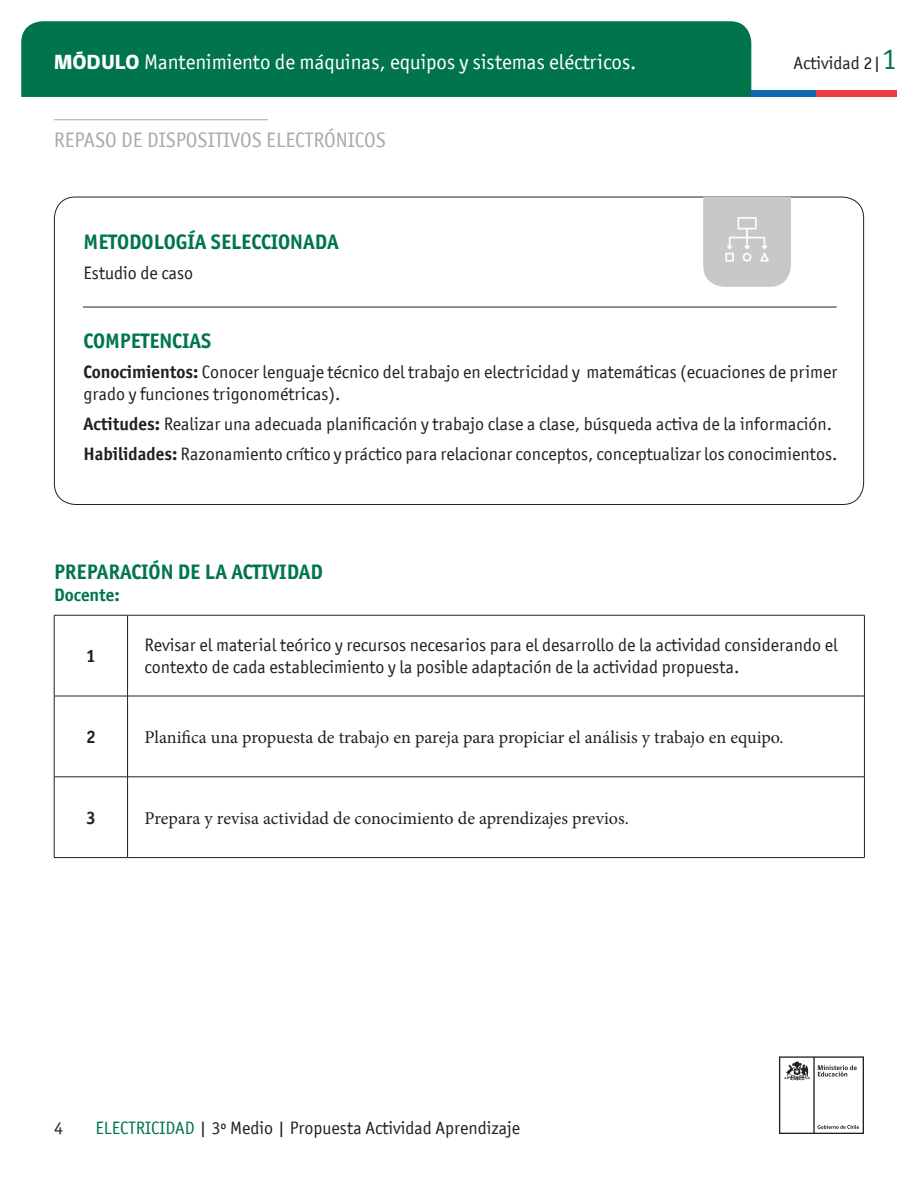
<style>
.page{position:relative;width:918px;height:1188px;background:#fff}
.page>*{position:absolute;margin:0;border:0;box-sizing:border-box;transform-origin:0 0}
.t1{font:700 21px "Officina San ITC";color:#00754b}
.t2{font:21px "Officina San ITC";color:#fff}
.t3{font:21px "Officina San ITC";color:#a8a9ad}
.t4{font:18px/21.6px "Officina San ITC";color:#231f20}
.t5{font:18px "Minion Pro";color:#231f20}
.t6{font:700 18px "Officina San ITC";color:#00754b}
.t7{font:700 18px "Officina San ITC";color:#231f20}
.s1{font-family:"gob CL";font-weight:800}
.s2{font-size:30px;color:#00754b}
.s3{font-weight:700}
.s4{color:#00754b}
</style>
<div class="page">
<svg style="left:779px;top:1056px;width:85px;height:78px"></svg>
<div style="left:21px;top:21px;width:730px;height:76px;background:#00754b"></div>
<div style="left:751px;top:90px;width:65px;height:7px;background:#0f69b4"></div>
<div style="left:816px;top:90px;width:81px;height:7px;background:#eb3c46"></div>
<svg style="left:703px;top:197px;width:88px;height:90px;background:#cbcccd"></svg>
<hr style="left:83px;top:307px;width:754px;height:1px;background:#231f20">
<hr style="left:54px;top:696px;width:74px;height:1px;background:#231f20">
<hr style="left:128px;top:696px;width:737px;height:1px;background:#231f20">
<hr style="left:54px;top:777px;width:74px;height:1px;background:#231f20">
<hr style="left:128px;top:777px;width:737px;height:1px;background:#231f20">
<hr style="left:54px;top:857px;width:74px;height:1px;background:#231f20">
<hr style="left:128px;top:857px;width:737px;height:1px;background:#231f20">
<hr style="left:127px;top:615px;width:1px;height:81px;background:#231f20">
<hr style="left:127px;top:696px;width:1px;height:81px;background:#231f20">
<hr style="left:127px;top:777px;width:1px;height:80px;background:#231f20">
<hr style="left:54px;top:615px;width:74px;height:1px;background:#231f20">
<hr style="left:54px;top:615px;width:1px;height:81px;background:#231f20">
<hr style="left:128px;top:615px;width:737px;height:1px;background:#231f20">
<hr style="left:864px;top:615px;width:1px;height:81px;background:#231f20">
<hr style="left:54px;top:696px;width:1px;height:81px;background:#231f20">
<hr style="left:864px;top:696px;width:1px;height:81px;background:#231f20">
<hr style="left:54px;top:777px;width:1px;height:80px;background:#231f20">
<hr style="left:864px;top:777px;width:1px;height:80px;background:#231f20">
<hr style="left:54px;top:119px;width:213px;height:1px;background:#a8a9ad">
<p class="t2" style="left:54px;top:50px;width:584px"><span class="s1">MÓDULO</span> Mantenimiento de máquinas, equipos y sistemas eléctricos.</p>
<p class="t4" style="left:794px;top:52px;width:105px">Actividad 2|<span class="s2">1</span></p>
<p class="t3" style="left:54px;top:128px;width:334px">REPASO DE DISPOSITIVOS ELECTRÓNICOS</p>
<p class="t1" style="left:84px;top:228px;width:257px">METODOLOGÍA SELECCIONADA</p>
<p class="t4" style="left:84px;top:262px;width:111px">Estudio de caso</p>
<p class="t1" style="left:84px;top:328px;width:129px">COMPETENCIAS</p>
<p class="t4" style="left:84px;top:361px;width:755px"><span class="s3">Conocimientos:</span> Conocer lenguaje técnico del trabajo en electricidad y matemáticas (ecuaciones de primer grado y funciones trigonométricas).</p>
<p class="t4" style="left:84px;top:413px;width:750px"><span class="s3">Actitudes:</span> Realizar una adecuada planificación y trabajo clase a clase, búsqueda activa de la información.</p>
<p class="t4" style="left:84px;top:443px;width:755px"><span class="s3">Habilidades:</span> Razonamiento crítico y práctico para relacionar conceptos, conceptualizar los conocimientos.</p>
<p class="t1" style="left:54px;top:559px;width:270px">PREPARACIÓN DE LA ACTIVIDAD</p>
<p class="t6" style="left:54px;top:583px;width:67px">Docente:</p>
<p class="t7" style="left:86px;top:645px;width:11px">1</p>
<p class="t4" style="left:145px;top:634px;width:695px">Revisar el material teórico y recursos necesarios para el desarrollo de la actividad considerando el contexto de cada establecimiento y la posible adaptación de la actividad propuesta.</p>
<p class="t7" style="left:86px;top:726px;width:11px">2</p>
<p class="t5" style="left:145px;top:725px;width:641px">Planifica una propuesta de trabajo en pareja para propiciar el análisis y trabajo en equipo.</p>
<p class="t7" style="left:86px;top:806px;width:11px">3</p>
<p class="t5" style="left:145px;top:806px;width:486px">Prepara y revisa actividad de conocimiento de aprendizajes previos.</p>
<p class="t4" style="left:54px;top:1117px;width:10px">4</p>
<p class="t4" style="left:95px;top:1117px;width:426px"><span class="s4">ELECTRICIDAD</span> | 3º Medio | Propuesta Actividad Aprendizaje</p>
</div>
